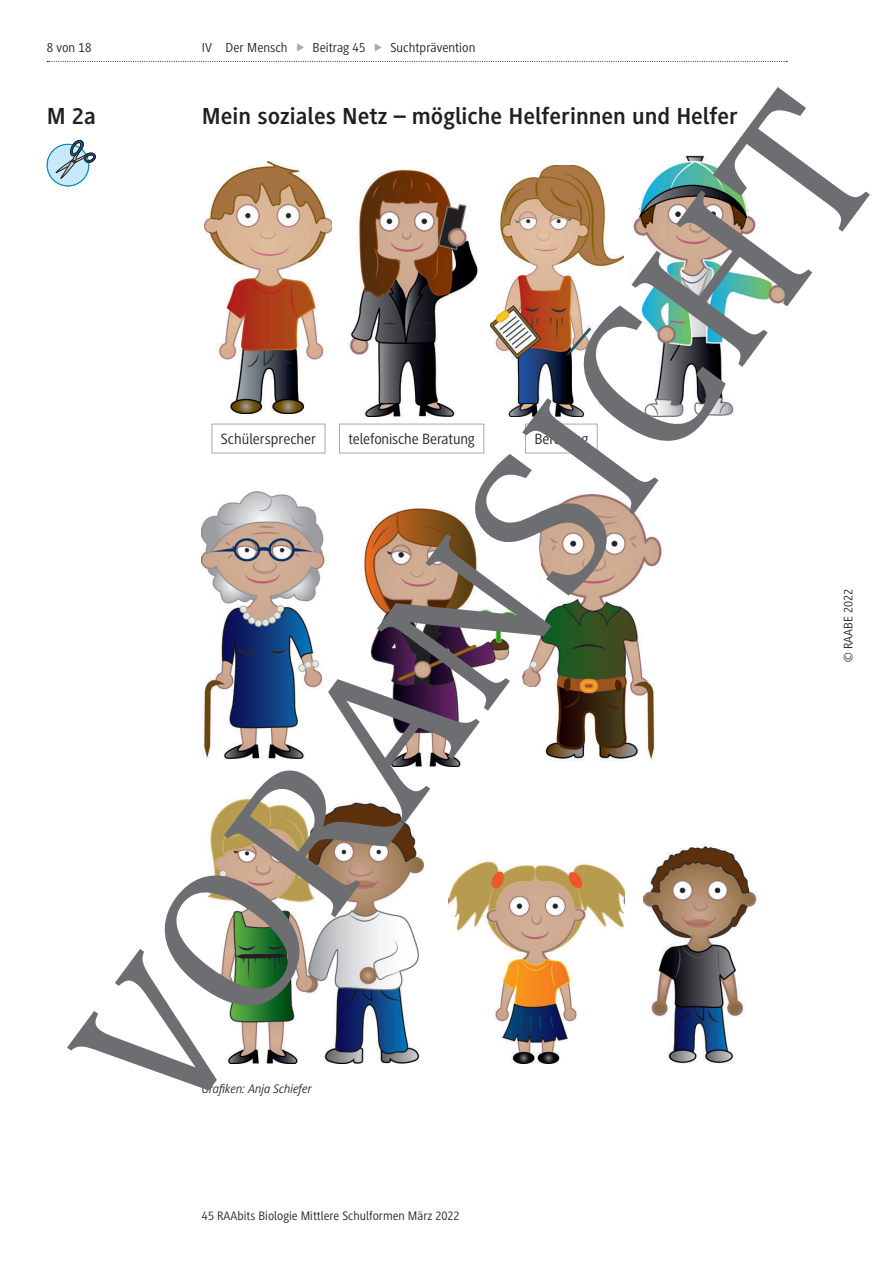
<style>
.page{position:relative;width:893px;height:1263px;background:#fff}
.page>*{position:absolute;margin:0;border:0;box-sizing:border-box;transform-origin:0 0}
.t1{font:207px "Cambria";color:#6d6e71}
.t2{font:700 24px "Generis Sans Pro";color:#231f20}
.t3{font:15.3px "Generis Sans Pro";letter-spacing:-.01em;color:#231f20}
.t4{font:13.5px "Generis Sans Pro";color:#231f20}
.t5{font:12.75px "Generis Sans Pro";color:#231f20}
.t6{font:italic 12.75px "Generis Sans Pro";color:#231f20}
</style>
<div class="page">
<svg style="left:47px;top:61px;width:740px;height:1px"></svg>
<img style="left:207px;top:800px;width:216px;height:264px">
<img style="left:644px;top:844px;width:114px;height:220px">
<img style="left:449px;top:861px;width:175px;height:203px">
<img style="left:202px;top:492px;width:316px;height:274px">
<img style="left:522px;top:494px;width:140px;height:267px">
<img style="left:633px;top:155px;width:154px;height:261px">
<img style="left:349px;top:169px;width:129px;height:247px">
<img style="left:205px;top:162px;width:127px;height:252px">
<img style="left:490px;top:165px;width:134px;height:252px">
<div style="left:212px;top:424px;width:113px;height:29px;border:1px solid #a8a9ad"></div>
<div style="left:339px;top:424px;width:145px;height:29px;border:1px solid #a8a9ad"></div>
<div style="left:525px;top:424px;width:73px;height:29px;border:1px solid #a8a9ad"></div>
<svg style="left:47px;top:144px;width:42px;height:42px"></svg>
<div style="left:47px;top:144px;width:42px;height:42px;border:1px solid #0082c3;border-radius:50%"></div>
<svg style="left:55px;top:139px;width:41px;height:42px"></svg>
<p class="t4" style="left:47px;top:41px;width:46px">8 von 18</p>
<p class="t4" style="left:202px;top:41px;width:87px">IV Der Mensch</p>
<p class="t4" style="left:313px;top:41px;width:54px">Beitrag 45</p>
<p class="t4" style="left:390px;top:41px;width:87px">Suchtprävention</p>
<h1 class="t1" style="left:19px;top:1012px;width:1205px;rotate:-53deg">VORANSICHT</h1>
<h2 class="t2" style="left:202px;top:107px;width:537px">Mein soziales Netz – mögliche Helferinnen und Helfer</h2>
<h2 class="t2" style="left:47px;top:107px;width:51px">M 2a</h2>
<p class="t3" style="left:221px;top:431px;width:97px">Schülersprecher</p>
<p class="t3" style="left:348px;top:431px;width:128px">telefonische Beratung</p>
<p class="t3" style="left:534px;top:431px;width:55px">Beratung</p>
<p class="t5" style="left:842px;top:662px;width:75px;rotate:-90deg">© RAABE 2022</p>
<p class="t6" style="left:202px;top:1083px;width:111px">Grafiken: Anja Schiefer</p>
<p class="t5" style="left:202px;top:1209px;width:259px">45 RAAbits Biologie Mittlere Schulformen März 2022</p>
</div>
